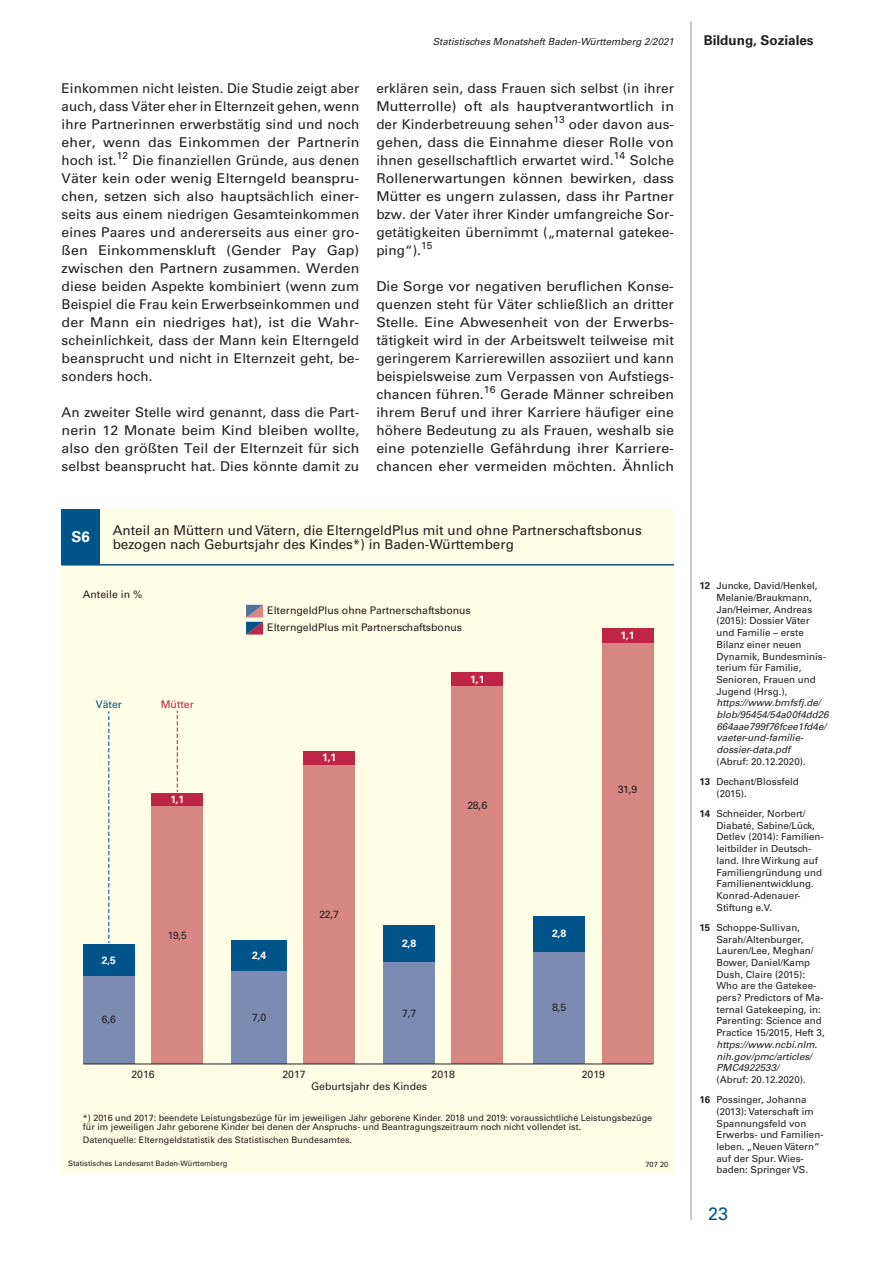
<style>
.page{position:relative;width:893px;height:1263px;background:#fff}
.page>*{position:absolute;margin:0;border:0;box-sizing:border-box;transform-origin:0 0}
.t1{font:18px "Univers";color:#01548a}
.t2{font:700 15px "Univers";color:#fff}
.t3{font:13.5px/18px "Univers";letter-spacing:.005em;color:#231f20;text-align:justify}
.t4{font:13.5px/18px "Univers";letter-spacing:.005em;color:#231f20;text-align:justify;scale:1.05 1}
.t5{font:700 13.5px "Univers";color:#231f20}
.t6{font:10.5px/17px "Univers";color:#231f20}
.t7{font:700 10.5px "Univers";color:#fff}
.t8{font:10.5px "Univers";color:#bf2645}
.t9{font:10.5px "Univers";color:#01548a}
.t10{font:10.5px "Univers";color:#231f20;scale:.96 1}
.t11{font:700 10.5px "Univers";color:#fff;scale:.96 1}
.t12{font:9.75px/11.7px "Univers";color:#231f20}
.t13{font:italic 9.75px/11.7px "Univers";color:#231f20}
.t14{font:9px/9px "Univers";color:#231f20}
.t15{font:7.5px "Univers";color:#231f20}
.s1{font-weight:700}
</style>
<div class="page">
<hr style="left:691px;top:21px;width:1px;height:1199px;background:#939598">
<div style="left:62px;top:509px;width:612px;height:664px;background:#fffde5"></div>
<div style="left:62px;top:509px;width:38px;height:56px;background:#01548a"></div>
<div style="left:384px;top:925px;width:51px;height:38px;background:#01548a"></div>
<div style="left:384px;top:963px;width:51px;height:101px;background:#7c8bb1"></div>
<div style="left:452px;top:672px;width:51px;height:15px;background:#bf2645"></div>
<div style="left:452px;top:687px;width:51px;height:377px;background:#d78783"></div>
<div style="left:83px;top:944px;width:51px;height:32px;background:#01548a"></div>
<div style="left:83px;top:976px;width:51px;height:88px;background:#7c8bb1"></div>
<div style="left:152px;top:793px;width:51px;height:14px;background:#bf2645"></div>
<div style="left:152px;top:807px;width:51px;height:257px;background:#d78783"></div>
<div style="left:232px;top:940px;width:55px;height:31px;background:#01548a"></div>
<div style="left:232px;top:971px;width:55px;height:93px;background:#7c8bb1"></div>
<div style="left:304px;top:751px;width:51px;height:14px;background:#bf2645"></div>
<div style="left:304px;top:765px;width:51px;height:299px;background:#d78783"></div>
<div style="left:534px;top:916px;width:51px;height:36px;background:#01548a"></div>
<div style="left:534px;top:952px;width:51px;height:112px;background:#7c8bb1"></div>
<div style="left:602px;top:629px;width:51px;height:14px;background:#bf2645"></div>
<div style="left:602px;top:643px;width:51px;height:421px;background:#d78783"></div>
<hr style="left:83px;top:1063px;width:570px;height:1px;background:#231f20">
<hr style="left:62px;top:564px;width:612px;height:2px;background:#01548a">
<svg style="left:246px;top:605px;width:17px;height:29px"></svg>
<svg style="left:108px;top:711px;width:1px;height:232px"></svg>
<svg style="left:177px;top:711px;width:1px;height:81px"></svg>
<p class="t3" style="left:62px;top:79px;width:299px">Einkommen nicht leisten. Die Studie zeigt aber auch, dass Väter eher in Elternzeit gehen, wenn ihre Partnerinnen erwerbstätig sind und noch eher, wenn das Einkommen der Partnerin hoch ist.<sup>12</sup> Die finanziellen Gründe, aus denen Väter kein oder wenig Elterngeld beanspru‑ chen, setzen sich also hauptsächlich einer‑ seits aus einem niedrigen Gesamteinkommen eines Paares und andererseits aus einer gro‑ ßen Einkommenskluft (Gender Pay Gap) zwischen den Partnern zusammen. Werden diese beiden Aspekte kombiniert (wenn zum Beispiel die Frau kein Erwerbseinkommen und der Mann ein niedriges hat), ist die Wahr‑ scheinlichkeit, dass der Mann kein Elterngeld beansprucht und nicht in Elternzeit geht, be‑ sonders hoch.</p>
<p class="t3" style="left:62px;top:403px;width:299px">An zweiter Stelle wird genannt, dass die Part‑ nerin 12 Monate beim Kind bleiben wollte, also den größten Teil der Elternzeit für sich selbst beansprucht hat. Dies könnte damit zu</p>
<p class="t13" style="left:433px;top:35px;width:243px">Statistisches Monatsheft Baden-Württemberg 2/2021</p>
<p class="t5" style="left:704px;top:32px;width:111px">Bildung, Soziales</p>
<p class="t3" style="left:376px;top:79px;width:299px">erklären sein, dass Frauen sich selbst (in ihrer Mutterrolle) oft als hauptverantwortlich in der Kinderbetreuung sehen<sup>13</sup> oder davon aus‑ gehen, dass die Einnahme dieser Rolle von ihnen gesellschaftlich erwartet wird.<sup>14</sup> Solche Rollenerwartungen können bewirken, dass Mütter es ungern zulassen, dass ihr Partner bzw. der Vater ihrer Kinder umfangreiche Sor‑ getätigkeiten übernimmt („maternal gatekee‑ ping“).<sup>15</sup></p>
<p class="t4" style="left:376px;top:277px;width:285px">Die Sorge vor negativen beruflichen Konse‑ quenzen steht für Väter schließlich an dritter Stelle. Eine Abwesenheit von der Erwerbs‑ tätigkeit wird in der Arbeitswelt teilweise mit geringerem Karrierewillen assoziiert und kann beispielsweise zum Verpassen von Aufstiegs‑ chancen führen.<sup>16</sup> Gerade Männer schreiben ihrem Beruf und ihrer Karriere häufiger eine höhere Bedeutung zu als Frauen, weshalb sie eine potenzielle Gefährdung ihrer Karriere‑ chancen eher vermeiden möchten. Ähnlich</p>
<p class="t2" style="left:72px;top:528px;width:20px">S6</p>
<p class="t3" style="left:113px;top:523px;width:531px;line-height:14.2px">Anteil an Müttern und Vätern, die ElterngeldPlus mit und ohne Partnerschaftsbonus bezogen nach Geburtsjahr des Kindes*) in Baden-Württemberg</p>
<p class="t6" style="left:83px;top:586px;width:61px">Anteile in %</p>
<p class="t9" style="left:96px;top:698px;width:28px">Väter</p>
<p class="t8" style="left:161px;top:698px;width:35px">Mütter</p>
<p class="t11" style="left:170px;top:793px;width:16px">1,1</p>
<p class="t6" style="left:267px;top:602px;width:205px">ElterngeldPlus ohne Partnerschaftsbonus<br>ElterngeldPlus mit Partnerschaftsbonus</p>
<p class="t7" style="left:322px;top:751px;width:16px">1,1</p>
<p class="t7" style="left:470px;top:673px;width:16px">1,1</p>
<p class="t6" style="left:467px;top:796px;width:21px">28,6</p>
<p class="t7" style="left:620px;top:629px;width:16px">1,1</p>
<p class="t6" style="left:618px;top:781px;width:21px">31,9</p>
<p class="t7" style="left:102px;top:954px;width:15px">2,5</p>
<p class="t6" style="left:102px;top:1011px;width:15px">6,6</p>
<p class="t10" style="left:168px;top:929px;width:21px">19,5</p>
<p class="t7" style="left:252px;top:949px;width:16px">2,4</p>
<p class="t6" style="left:252px;top:1009px;width:16px">7,0</p>
<p class="t6" style="left:319px;top:906px;width:21px">22,7</p>
<p class="t7" style="left:402px;top:937px;width:16px">2,8</p>
<p class="t6" style="left:402px;top:1004px;width:16px">7,7</p>
<p class="t7" style="left:552px;top:927px;width:16px">2,8</p>
<p class="t6" style="left:552px;top:999px;width:16px">8,5</p>
<p class="t6" style="left:131px;top:1065px;width:25px">2016</p>
<p class="t6" style="left:282px;top:1065px;width:25px">2017</p>
<p class="t6" style="left:432px;top:1065px;width:25px">2018</p>
<p class="t6" style="left:582px;top:1065px;width:25px">2019</p>
<p class="t6" style="left:311px;top:1078px;width:118px">Geburtsjahr des Kindes</p>
<p class="t14" style="left:83px;top:1113px;width:571px">*) 2016 und 2017: beendete Leistungsbezüge für im jeweiligen Jahr geborene Kinder. 2018 und 2019: voraussichtliche Leistungsbezüge für im jeweiligen Jahr geborene Kinder bei denen der Anspruchs- und Beantragungszeitraum noch nicht vollendet ist.</p>
<p class="t14" style="left:83px;top:1135px;width:271px">Datenquelle: Elterngeldstatistik des Statistischen Bundesamtes.</p>
<p class="t15" style="left:68px;top:1159px;width:161px">Statistisches Landesamt Baden-Württemberg</p>
<p class="t15" style="left:645px;top:1160px;width:24px">707 20</p>
<p class="t12" style="left:716px;top:580px;width:110px;text-indent:-17px"><span class="s1">12</span> Juncke, David/Henkel,<br>Melanie/Braukmann,<br>Jan/Heimer, Andreas (2015): Dossier Väter und Familie – erste<br>Bilanz einer neuen<br>Dynamik, Bundesminis&shy;terium für Familie,<br>Senioren, Frauen und<br>Jugend (Hrsg.),</p>
<p class="t13" style="left:716px;top:697px;width:114px">https://www.bmfsfj.de/ blob/95454/54a00f4dd26<br>664aae799f76fcee1fd4e/ vaeter-und-familie&shy;dossier-data.pdf</p>
<p class="t12" style="left:699px;top:751px;width:108px;line-height:20.2px;text-indent:17px">(Abruf: 20.12.2020).<br><span class="s1">13</span> Dechant/Blossfeld</p>
<p class="t12" style="left:699px;top:783px;width:108px;line-height:20.2px;text-indent:17px">(2015).<br><span class="s1">14</span> Schneider, Norbert/</p>
<p class="t12" style="left:716px;top:819px;width:109px">Diabaté, Sabine/Lück,<br>Detlev (2014): Familien‑ leitbilder in Deutsch‑ land. Ihre Wirkung auf<br>Familiengründung und<br>Familienentwicklung.<br>Konrad-Adenauer-<br>Stiftung e.V.</p>
<p class="t12" style="left:716px;top:921px;width:110px;text-indent:-17px"><span class="s1">15</span> Schoppe-Sullivan,<br>Sarah/Altenburger,<br>Lauren/Lee, Meghan/<br>Bower, Daniel/Kamp<br>Dush, Claire (2015):<br>Who are the Gatekee‑ pers? Predictors of Ma‑ ternal Gatekeeping, in:<br>Parenting: Science and<br>Practice 15/2015, Heft 3,</p>
<p class="t13" style="left:716px;top:1038px;width:102px">https://www.ncbi.nlm. nih.gov/pmc/articles/<br>PMC4922533/</p>
<p class="t12" style="left:699px;top:1069px;width:108px;line-height:20.2px;text-align:right">(Abruf: 20.12.2020).<br><span class="s1">16</span> Possinger, Johanna</p>
<p class="t12" style="left:716px;top:1105px;width:109px">(2013): Vaterschaft im<br>Spannungsfeld von<br>Erwerbs- und Familien‑ leben. „Neuen Vätern“ auf der Spur. Wies‑ baden: Springer VS.</p>
<h1 class="t1" style="left:708px;top:1203px;width:22px">23</h1>
</div>
